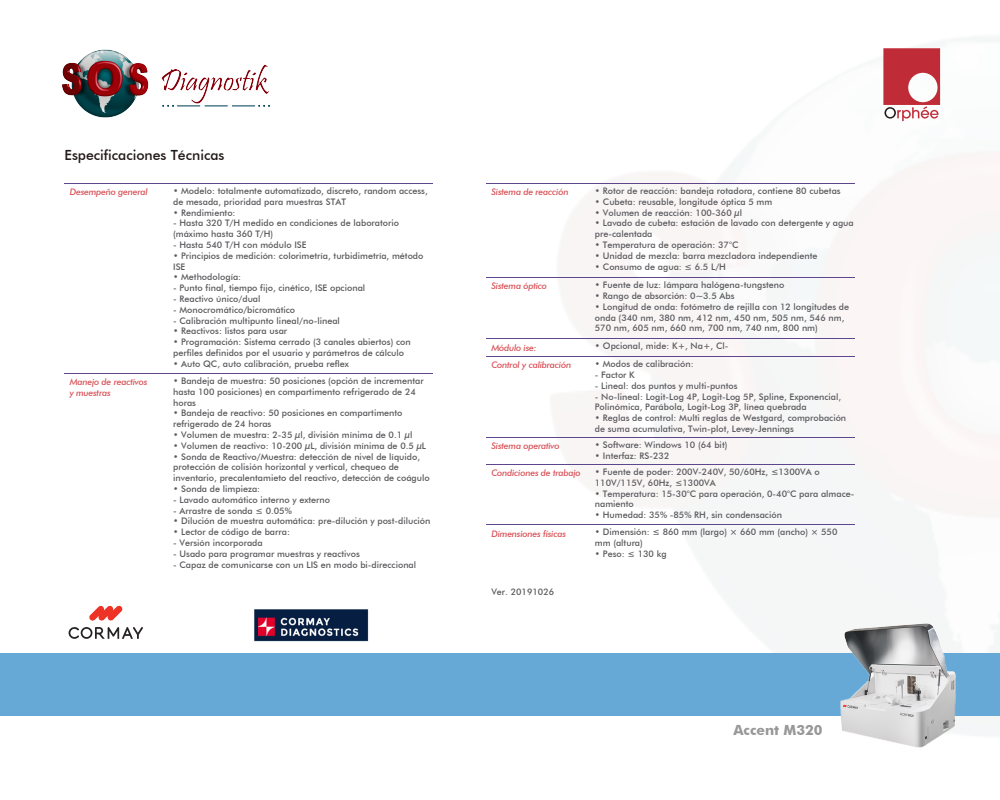
<style>
.page{position:relative;width:1000px;height:800px;background:#fff}
.page>*{position:absolute;margin:0;border:0;box-sizing:border-box;transform-origin:0 0}
.t1{font:500 14px "Futura BT";color:#211915}
.t2{font:700 14px "Futura BT";color:#989898}
.t3{font:500 9px/10.8px "Futura BT";color:#5b5b5f}
.t4{font:italic 500 9px/10.8px "Futura BT";letter-spacing:-.02em;color:#d84f55}
</style>
<div class="page">
<div style="left:0;top:653px;width:1000px;height:63px;background:#66a9d6"></div>
<hr style="left:65px;top:183px;width:368px;height:1px;background:#5d468e">
<hr style="left:65px;top:373px;width:368px;height:1px;background:#5d468e">
<hr style="left:486px;top:183px;width:369px;height:1px;background:#5d468e">
<hr style="left:486px;top:277px;width:369px;height:1px;background:#5d468e">
<hr style="left:486px;top:338px;width:369px;height:1px;background:#5d468e">
<hr style="left:486px;top:356px;width:369px;height:1px;background:#5d468e">
<hr style="left:486px;top:437px;width:369px;height:1px;background:#5d468e">
<hr style="left:486px;top:464px;width:369px;height:1px;background:#5d468e">
<hr style="left:486px;top:524px;width:369px;height:1px;background:#5d468e">
<svg style="left:883px;top:48px;width:57px;height:73px"></svg>
<img style="left:840px;top:623px;width:116px;height:125px">
<svg style="left:69px;top:606px;width:74px;height:33px"></svg>
<img style="left:254px;top:609px;width:115px;height:33px">
<img style="left:62px;top:49px;width:208px;height:69px">
<h1 class="t1" style="left:65px;top:147px;width:161px">Especificaciones Técnicas</h1>
<p class="t4" style="left:70px;top:187px;width:80px">Desempeño general</p>
<p class="t3" style="left:173px;top:185px;width:256px">• Modelo: totalmente automatizado, discreto, random access, de mesada, prioridad para muestras STAT</p>
<p class="t3" style="left:173px;top:207px;width:64px">• Rendimiento:</p>
<p class="t3" style="left:173px;top:218px;width:228px">- Hasta 320 T/H medido en condiciones de laboratorio (máximo hasta 360 T/H)</p>
<p class="t3" style="left:173px;top:239px;width:135px">- Hasta 540 T/H con módulo ISE</p>
<p class="t3" style="left:173px;top:250px;width:252px">• Principios de medición: colorimetría, turbidimetría, método<br>ISE</p>
<p class="t3" style="left:173px;top:272px;width:70px">• Methodología:</p>
<p class="t3" style="left:173px;top:283px;width:194px">- Punto final, tiempo fijo, cinético, ISE opcional</p>
<p class="t3" style="left:173px;top:293px;width:89px">- Reactivo único/dual</p>
<p class="t3" style="left:173px;top:304px;width:124px">- Monocromático/bicromático</p>
<p class="t3" style="left:173px;top:315px;width:168px">- Calibración multipunto lineal/no-lineal</p>
<p class="t3" style="left:173px;top:326px;width:116px">• Reactivos: listos para usar</p>
<p class="t3" style="left:173px;top:337px;width:239px">• Programación: Sistema cerrado (3 canales abiertos) con perfiles definidos por el usuario y parámetros de cálculo</p>
<p class="t3" style="left:173px;top:358px;width:177px">• Auto QC, auto calibración, prueba reflex</p>
<p class="t4" style="left:70px;top:377px;width:79px">Manejo de reactivos y muestras</p>
<p class="t3" style="left:173px;top:375px;width:252px">• Bandeja de muestra: 50 posiciones (opción de incrementar hasta 100 posiciones) en compartimento refrigerado de 24 horas</p>
<p class="t3" style="left:173px;top:408px;width:231px">• Bandeja de reactivo: 50 posiciones en compartimento refrigerado de 24 horas</p>
<p class="t3" style="left:173px;top:429px;width:241px">• Volumen de muestra: 2-35 µl, división mínima de 0.1 µl</p>
<p class="t3" style="left:173px;top:440px;width:255px">• Volumen de reactivo: 10-200 µL, división mínima de 0.5 µL</p>
<p class="t3" style="left:173px;top:451px;width:258px">• Sonda de Reactivo/Muestra: detección de nivel de líquido, protección de colisión horizontal y vertical, chequeo de inventario, precalentamieto del reactivo, detección de coágulo</p>
<p class="t3" style="left:173px;top:483px;width:89px">• Sonda de limpieza:</p>
<p class="t3" style="left:173px;top:494px;width:159px">- Lavado automático interno y externo</p>
<p class="t3" style="left:173px;top:505px;width:120px">- Arrastre de sonda ≤ 0.05%</p>
<p class="t3" style="left:173px;top:516px;width:259px">• Dilución de muestra automática: pre-dilución y post-dilución</p>
<p class="t3" style="left:173px;top:527px;width:118px">• Lector de código de barra:</p>
<p class="t3" style="left:173px;top:537px;width:91px">- Versión incorporada</p>
<p class="t3" style="left:173px;top:548px;width:188px">- Usado para programar muestras y reactivos</p>
<p class="t3" style="left:173px;top:559px;width:245px">- Capaz de comunicarse con un LIS en modo bi-direccional</p>
<p class="t4" style="left:491px;top:187px;width:79px">Sistema de reacción</p>
<p class="t3" style="left:595px;top:185px;width:247px">• Rotor de reacción: bandeja rotadora, contiene 80 cubetas</p>
<p class="t3" style="left:595px;top:196px;width:179px">• Cubeta: reusable, longitude óptica 5 mm</p>
<p class="t3" style="left:595px;top:207px;width:149px">• Volumen de reacción: 100-360 µl</p>
<p class="t3" style="left:595px;top:218px;width:260px">• Lavado de cubeta: estación de lavado con detergente y agua pre-calentada</p>
<p class="t3" style="left:595px;top:239px;width:145px">• Temperatura de operación: 37°C</p>
<p class="t3" style="left:595px;top:250px;width:224px">• Unidad de mezcla: barra mezcladora independiente</p>
<p class="t3" style="left:595px;top:261px;width:133px">• Consumo de agua: ≤ 6.5 L/H</p>
<p class="t4" style="left:491px;top:281px;width:57px">Sistema óptico</p>
<p class="t3" style="left:595px;top:280px;width:191px">• Fuente de luz: lámpara halógena-tungsteno</p>
<p class="t3" style="left:595px;top:290px;width:141px">• Rango de absorción: 0~3.5 Abs</p>
<p class="t3" style="left:595px;top:301px;width:256px">• Longitud de onda: fotómetro de rejilla con 12 longitudes de onda (340 nm, 380 nm, 412 nm, 450 nm, 505 nm, 546 nm,<br>570 nm, 605 nm, 660 nm, 700 nm, 740 nm, 800 nm)</p>
<p class="t4" style="left:491px;top:342px;width:47px">Módulo ise:</p>
<p class="t3" style="left:595px;top:341px;width:135px">• Opcional, mide: K+, Na+, Cl-</p>
<p class="t4" style="left:491px;top:360px;width:81px">Control y calibración</p>
<p class="t3" style="left:595px;top:358px;width:100px">• Modos de calibración:</p>
<p class="t3" style="left:595px;top:369px;width:42px">- Factor K</p>
<p class="t3" style="left:595px;top:380px;width:144px">- Lineal: dos puntos y multi-puntos</p>
<p class="t3" style="left:595px;top:391px;width:248px">- No-lineal: Logit-Log 4P, Logit-Log 5P, Spline, Exponencial,<br>Polinómica, Parábola, Logit-Log 3P, línea quebrada</p>
<p class="t3" style="left:595px;top:412px;width:253px">• Reglas de control: Multi reglas de Westgard, comprobación de suma acumulativa, Twin-plot, Levey-Jennings</p>
<p class="t4" style="left:491px;top:441px;width:70px">Sistema operativo</p>
<p class="t3" style="left:595px;top:439px;width:134px">• Software: Windows 10 (64 bit)</p>
<p class="t3" style="left:595px;top:450px;width:76px">• Interfaz: RS-232</p>
<p class="t4" style="left:491px;top:468px;width:91px">Condiciones de trabajo</p>
<p class="t3" style="left:595px;top:466px;width:226px">• Fuente de poder: 200V-240V, 50/60Hz, ≤1300VA o<br>110V/115V, 60Hz, ≤1300VA</p>
<p class="t3" style="left:595px;top:488px;width:261px">• Temperatura: 15-30°C para operación, 0-40°C para almace&shy;namiento</p>
<p class="t3" style="left:595px;top:509px;width:189px">• Humedad: 35% -85% RH, sin condensación</p>
<p class="t4" style="left:491px;top:528px;width:76px">Dimensiones físicas</p>
<p class="t3" style="left:595px;top:527px;width:244px">• Dimensión: ≤ 860 mm (largo) × 660 mm (ancho) × 550 mm (altura)</p>
<p class="t3" style="left:595px;top:548px;width:73px">• Peso: ≤ 130 kg</p>
<p class="t3" style="left:491px;top:586px;width:64px">Ver. 20191026</p>
<h1 class="t2" style="left:734px;top:721px;width:91px">Accent M320</h1>
</div>
